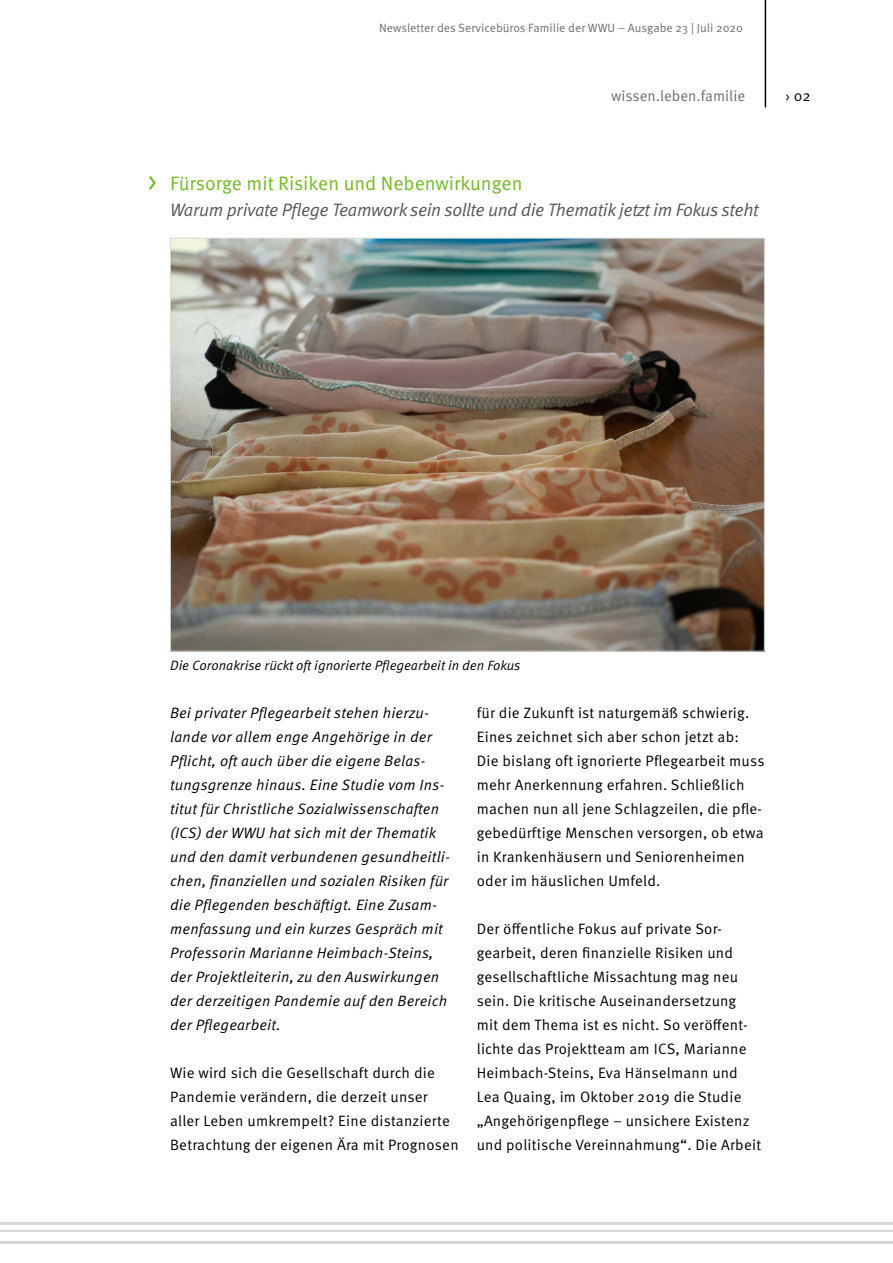
<style>
.page{position:relative;width:893px;height:1263px;background:#fff}
.page>*{position:absolute;margin:0;border:0;box-sizing:border-box;transform-origin:0 0}
.t1{font:27px "Meta OT";color:#75b726}
.t2{font:19.5px "Meta OT";color:#75b726}
.t3{font:italic 18px "Meta OT";letter-spacing:-.02em;color:#565655}
.t4{font:15px/24px "Meta OT";letter-spacing:.015em;color:#000}
.t5{font:italic 15px/24px "Meta OT";letter-spacing:.015em;color:#000}
.t6{font:15px "Meta OT";color:#6e6e6e}
.t7{font:italic 13.5px "Meta OT";color:#000}
.t8{font:12px "Meta OT";color:#6e6e6e}
</style>
<div class="page">
<hr style="left:765px;top:0;width:1px;height:107px;background:#000">
<hr style="left:0;top:1230px;width:893px;height:1px;background:#d5d6da">
<hr style="left:0;top:1241px;width:893px;height:3px;background:#d5d6da">
<hr style="left:0;top:1222px;width:893px;height:3px;background:#d5d6da">
<img style="left:172px;top:240px;width:591px;height:409px">
<p class="t8" style="left:379px;top:21px;width:365px">Newsletter des Servicebüros Familie der WWU – Ausgabe 23 | Juli 2020</p>
<p class="t6" style="left:611px;top:86px;width:135px">wissen.leben.familie</p>
<p class="t4" style="left:786px;top:84px;width:27px">› 02</p>
<h1 class="t1" style="left:148px;top:165px;width:10px">&gt;</h1>
<h2 class="t2" style="left:170px;top:171px;width:354px">Fürsorge mit Risiken und Nebenwirkungen</h2>
<p class="t3" style="left:170px;top:199px;width:590px">Warum private Pflege Teamwork sein sollte und die Thematik jetzt im Fokus steht</p>
<p class="t7" style="left:170px;top:657px;width:352px">Die Coronakrise rückt oft ignorierte Pflegearbeit in den Fokus</p>
<p class="t5" style="left:170px;top:701px;width:282px">Bei privater Pflegearbeit stehen hierzu&shy;lande vor allem enge Angehörige in der Pflicht, oft auch über die eigene Belas&shy;tungsgrenze hinaus. Eine Studie vom Ins&shy;titut für Christliche Sozialwissenschaften (ICS) der WWU hat sich mit der Thematik und den damit verbundenen gesundheitli&shy;chen, finanziellen und sozialen Risiken für die Pflegenden beschäftigt. Eine Zusam&shy;menfassung und ein kurzes Gespräch mit Professorin Marianne Heimbach-Steins, der Projektleiterin, zu den Auswirkungen der derzeitigen Pandemie auf den Bereich der Pflegearbeit.</p>
<p class="t4" style="left:170px;top:1061px;width:290px">Wie wird sich die Gesellschaft durch die Pandemie verändern, die derzeit unser aller Leben umkrempelt? Eine distanzierte Betrachtung der eigenen Ära mit Prognosen</p>
<p class="t4" style="left:477px;top:701px;width:289px">für die Zukunft ist naturgemäß schwierig.<br>Eines zeichnet sich aber schon jetzt ab:<br>Die bislang oft ignorierte Pflegearbeit muss mehr Anerkennung erfahren. Schließlich machen nun all jene Schlagzeilen, die pfle&shy;gebedürftige Menschen versorgen, ob etwa in Krankenhäusern und Seniorenheimen oder im häuslichen Umfeld.</p>
<p class="t4" style="left:477px;top:917px;width:286px">Der öffentliche Fokus auf private Sor&shy;gearbeit, deren finanzielle Risiken und gesellschaftliche Missachtung mag neu sein. Die kritische Auseinandersetzung mit dem Thema ist es nicht. So veröffent&shy;lichte das Projektteam am ICS, Marianne Heimbach-Steins, Eva Hänselmann und Lea Quaing, im Oktober 2019 die Studie „Angehörigenpflege – unsichere Existenz und politische Vereinnahmung“. Die Arbeit</p>
</div>
